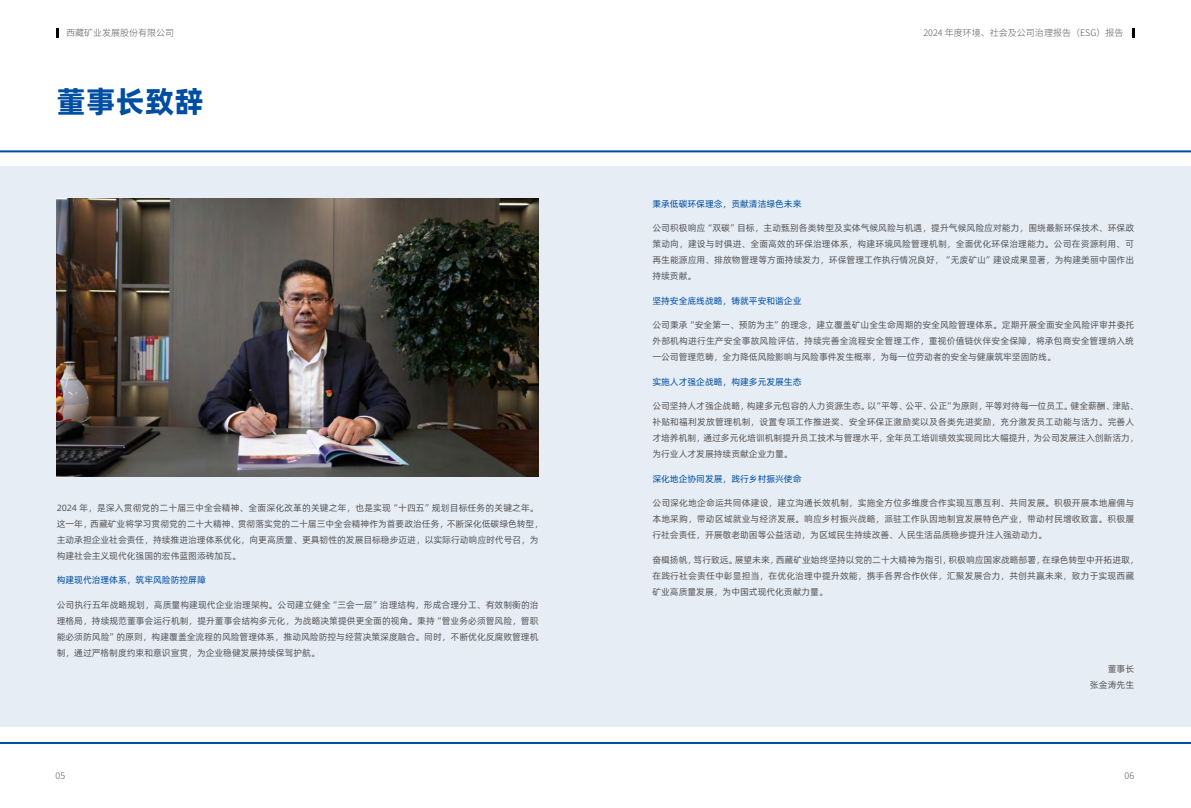
<style>
.page{position:relative;width:1191px;height:808px;background:#fff}
.page>*{position:absolute;margin:0;border:0;box-sizing:border-box;transform-origin:0 0}
.t1{font:30px "Alibaba Pu Hui Ti 2 105 Heavy";color:#004ea2}
.t2{font:9px/16px "Alibaba Pu Hui Ti 2 55 Regular";letter-spacing:-.01em;color:#595757;text-align:justify}
.t3{font:9px "Alibaba Pu Hui Ti 2 55 Regular";letter-spacing:-.01em;color:#004ea2}
.t4{font:300 9px "Source Han Sans CN";color:#595757}
</style>
<div class="page">
<svg style="left:57px;top:28px;width:2px;height:9px"></svg>
<svg style="left:1132px;top:28px;width:2px;height:9px"></svg>
<div style="left:0;top:167px;width:1191px;height:560px;background:#e6edf5"></div>
<hr style="left:0;top:150px;width:1191px;height:2px;background:#004ea2">
<hr style="left:0;top:742px;width:1191px;height:2px;background:#004ea2">
<img style="left:57px;top:199px;width:482px;height:278px">
<p class="t4" style="left:66px;top:28px;width:110px">西藏矿业发展股份有限公司</p>
<p class="t4" style="left:923px;top:28px;width:201px">2024 年度环境、社会及公司治理报告（ESG）报告</p>
<h1 class="t1" style="left:56px;top:78px;width:149px">董事长致辞</h1>
<p class="t2" style="left:57px;top:499px;width:488px;text-align:left">2024 年，是深入贯彻党的二十届三中全会精神、全面深化改革的关键之年，也是实现“十四五”规划目标任务的关键之年。这一年，西藏矿业将学习贯彻党的二十大精神、贯彻落实党的二十届三中全会精神作为首要政治任务，不断深化低碳绿色转型，主动承担企业社会责任，持续推进治理体系优化，向更高质量、更具韧性的发展目标稳步迈进，以实际行动响应时代号召，为构建社会主义现代化强国的宏伟蓝图添砖加瓦。</p>
<p class="t3" style="left:57px;top:573px;width:151px">构建现代治理体系，筑牢风险防控屏障</p>
<p class="t2" style="left:57px;top:596px;width:483px">公司执行五年战略规划，高质量构建现代企业治理架构。公司建立健全“三会一层”治理结构，形成合理分工、有效制衡的治理格局，持续规范董事会运行机制，提升董事会结构多元化，为战略决策提供更全面的视角。秉持“管业务必须管风险，管职能必须防风险”的原则，构建覆盖全流程的风险管理体系，推动风险防控与经营决策深度融合。同时，不断优化反腐败管理机制，通过严格制度约束和意识宣贯，为企业稳健发展持续保驾护航。</p>
<p class="t3" style="left:652px;top:197px;width:151px">秉承低碳环保理念，贡献清洁绿色未来</p>
<p class="t2" style="left:652px;top:219px;width:483px">公司积极响应“双碳”目标，主动甄别各类转型及实体气候风险与机遇，提升气候风险应对能力，围绕最新环保技术、环保政策动向，建设与时俱进、全面高效的环保治理体系，构建环境风险管理机制，全面优化环保治理能力。公司在资源利用、可再生能源应用、排放物管理等方面持续发力，环保管理工作执行情况良好，“无废矿山”建设成果显著，为构建美丽中国作出持续贡献。</p>
<p class="t3" style="left:652px;top:294px;width:151px">坚持安全底线战略，铸就平安和谐企业</p>
<p class="t2" style="left:652px;top:316px;width:483px">公司秉承“安全第一、预防为主”的理念，建立覆盖矿山全生命周期的安全风险管理体系。定期开展全面安全风险评审并委托外部机构进行生产安全事故风险评估，持续完善全流程安全管理工作，重视价值链伙伴安全保障，将承包商安全管理纳入统一公司管理范畴，全力降低风险影响与风险事件发生概率，为每一位劳动者的安全与健康筑牢坚固防线。</p>
<p class="t3" style="left:652px;top:375px;width:151px">实施人才强企战略，构建多元发展生态</p>
<p class="t2" style="left:652px;top:397px;width:488px;text-align:left">公司坚持人才强企战略，构建多元包容的人力资源生态。以“平等、公平、公正”为原则，平等对待每一位员工。健全薪酬、津贴、补贴和福利发放管理机制，设置专项工作推进奖、安全环保正激励奖以及各类先进奖励，充分激发员工动能与活力。完善人才培养机制，通过多元化培训机制提升员工技术与管理水平，全年员工培训绩效实现同比大幅提升，为公司发展注入创新活力，为行业人才发展持续贡献企业力量。</p>
<p class="t3" style="left:652px;top:472px;width:151px">深化地企协同发展，践行乡村振兴使命</p>
<p class="t2" style="left:652px;top:494px;width:483px">公司深化地企命运共同体建设，建立沟通长效机制，实施全方位多维度合作实现互惠互利、共同发展。积极开展本地雇佣与本地采购，带动区域就业与经济发展。响应乡村振兴战略，派驻工作队因地制宜发展特色产业，带动村民增收致富。积极履行社会责任，开展敬老助困等公益活动，为区域民生持续改善、人民生活品质稳步提升注入强劲动力。</p>
<p class="t2" style="left:652px;top:551px;width:488px;text-align:left">奋楫扬帆，笃行致远。展望未来，西藏矿业始终坚持以党的二十大精神为指引，积极响应国家战略部署，在绿色转型中开拓进取，在践行社会责任中彰显担当，在优化治理中提升效能，携手各界合作伙伴，汇聚发展合力，共创共赢未来，致力于实现西藏矿业高质量发展，为中国式现代化贡献力量。</p>
<p class="t2" style="left:1090px;top:660px;width:46px;text-align:right">董事长<br>张金涛先生</p>
<p class="t4" style="left:56px;top:770px;width:11px">05</p>
<p class="t4" style="left:1124px;top:770px;width:11px">06</p>
</div>
